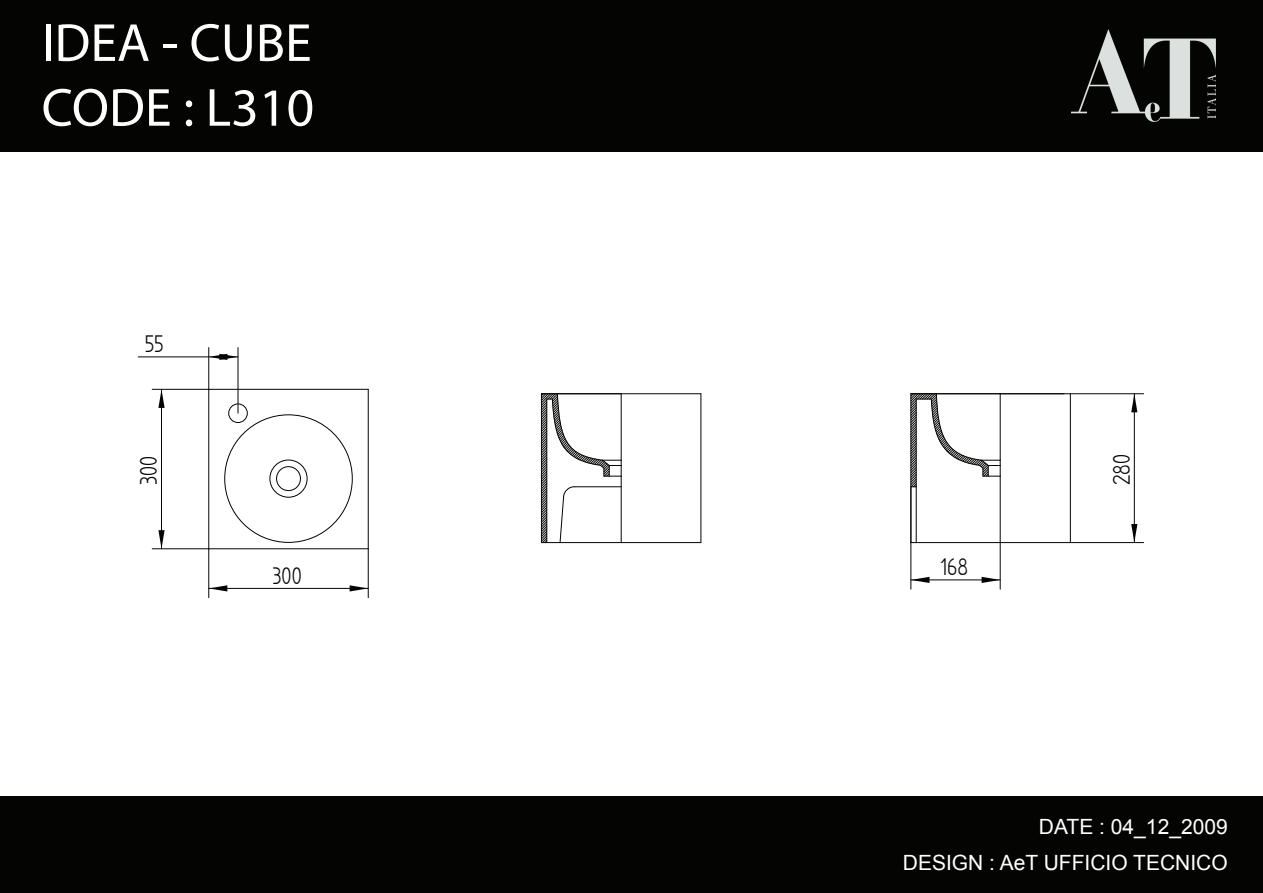
<style>
.page{position:relative;width:1263px;height:893px;background:#fff}
.page>*{position:absolute;margin:0;border:0;box-sizing:border-box;transform-origin:0 0}
.t1{font:54px/64.8px "Myriad Pro";color:#fff}
.t2{font:27.3px "Solid Edge ISO";color:#040503}
.t3{font:21px/36px "Arial";color:#fff;text-align:right}
</style>
<div class="page">
<div style="left:0;top:0;width:1263px;height:152px;background:#040503"></div>
<img style="left:1071px;top:29px;width:144px;height:93px">
<div style="left:0;top:796px;width:1263px;height:97px;background:#040503"></div>
<hr style="left:209px;top:389px;width:159px;height:1px;background:#040503">
<hr style="left:368px;top:389px;width:1px;height:160px;background:#040503">
<hr style="left:209px;top:548px;width:159px;height:1px;background:#040503">
<hr style="left:208px;top:389px;width:1px;height:160px;background:#040503">
<div style="left:269px;top:460px;width:38px;height:38px;border:1px solid #040503;border-radius:50%"></div>
<div style="left:276px;top:466px;width:25px;height:25px;border:1px solid #040503;border-radius:50%"></div>
<div style="left:228px;top:404px;width:20px;height:19px;border:1px solid #040503;border-radius:50%"></div>
<hr style="left:541px;top:393px;width:160px;height:1px;background:#040503">
<hr style="left:700px;top:394px;width:1px;height:149px;background:#040503">
<hr style="left:541px;top:542px;width:160px;height:1px;background:#040503">
<svg style="left:540px;top:393px;width:82px;height:151px"></svg>
<hr style="left:1070px;top:394px;width:1px;height:149px;background:#040503">
<hr style="left:911px;top:542px;width:159px;height:1px;background:#040503">
<hr style="left:1000px;top:476px;width:1px;height:67px;background:#040503">
<hr style="left:916px;top:487px;width:1px;height:56px;background:#040503">
<hr style="left:911px;top:393px;width:159px;height:1px;background:#040503">
<hr style="left:910px;top:394px;width:1px;height:149px;background:#040503">
<svg style="left:910px;top:393px;width:91px;height:95px"></svg>
<svg style="left:209px;top:585px;width:18px;height:6px"></svg>
<svg style="left:350px;top:585px;width:18px;height:6px"></svg>
<hr style="left:208px;top:549px;width:1px;height:49px;background:#040503">
<hr style="left:368px;top:549px;width:1px;height:49px;background:#040503">
<hr style="left:209px;top:588px;width:159px;height:1px;background:#040503">
<svg style="left:158px;top:392px;width:7px;height:16px"></svg>
<svg style="left:158px;top:530px;width:7px;height:16px"></svg>
<hr style="left:152px;top:389px;width:57px;height:1px;background:#040503">
<hr style="left:152px;top:548px;width:57px;height:1px;background:#040503">
<hr style="left:161px;top:389px;width:1px;height:160px;background:#040503">
<svg style="left:209px;top:354px;width:29px;height:6px"></svg>
<hr style="left:238px;top:348px;width:1px;height:65px;background:#040503">
<hr style="left:208px;top:348px;width:1px;height:41px;background:#040503">
<hr style="left:138px;top:356px;width:100px;height:1px;background:#040503">
<svg style="left:981px;top:577px;width:19px;height:6px"></svg>
<svg style="left:911px;top:577px;width:18px;height:6px"></svg>
<hr style="left:1000px;top:543px;width:1px;height:46px;background:#040503">
<hr style="left:910px;top:543px;width:1px;height:46px;background:#040503">
<hr style="left:911px;top:579px;width:89px;height:1px;background:#040503">
<svg style="left:1131px;top:394px;width:6px;height:18px"></svg>
<svg style="left:1131px;top:524px;width:6px;height:18px"></svg>
<hr style="left:1070px;top:393px;width:73px;height:1px;background:#040503">
<hr style="left:1070px;top:542px;width:73px;height:1px;background:#040503">
<hr style="left:1134px;top:394px;width:1px;height:149px;background:#040503">
<h1 class="t1" style="left:42px;top:10px;width:274px">IDEA - CUBE<br>CODE : L310</h1>
<h2 class="t2" style="left:145px;top:330px;width:21px">55</h2>
<h2 class="t2" style="left:135px;top:485px;width:31px;rotate:-90deg">300</h2>
<h2 class="t2" style="left:273px;top:562px;width:31px">300</h2>
<h2 class="t2" style="left:940px;top:553px;width:30px">168</h2>
<h2 class="t2" style="left:1107px;top:485px;width:33px;rotate:-90deg">280</h2>
<p class="t3" style="left:903px;top:809px;width:326px">DATE : 04_12_2009<br>DESIGN : AeT UFFICIO TECNICO</p>
</div>
